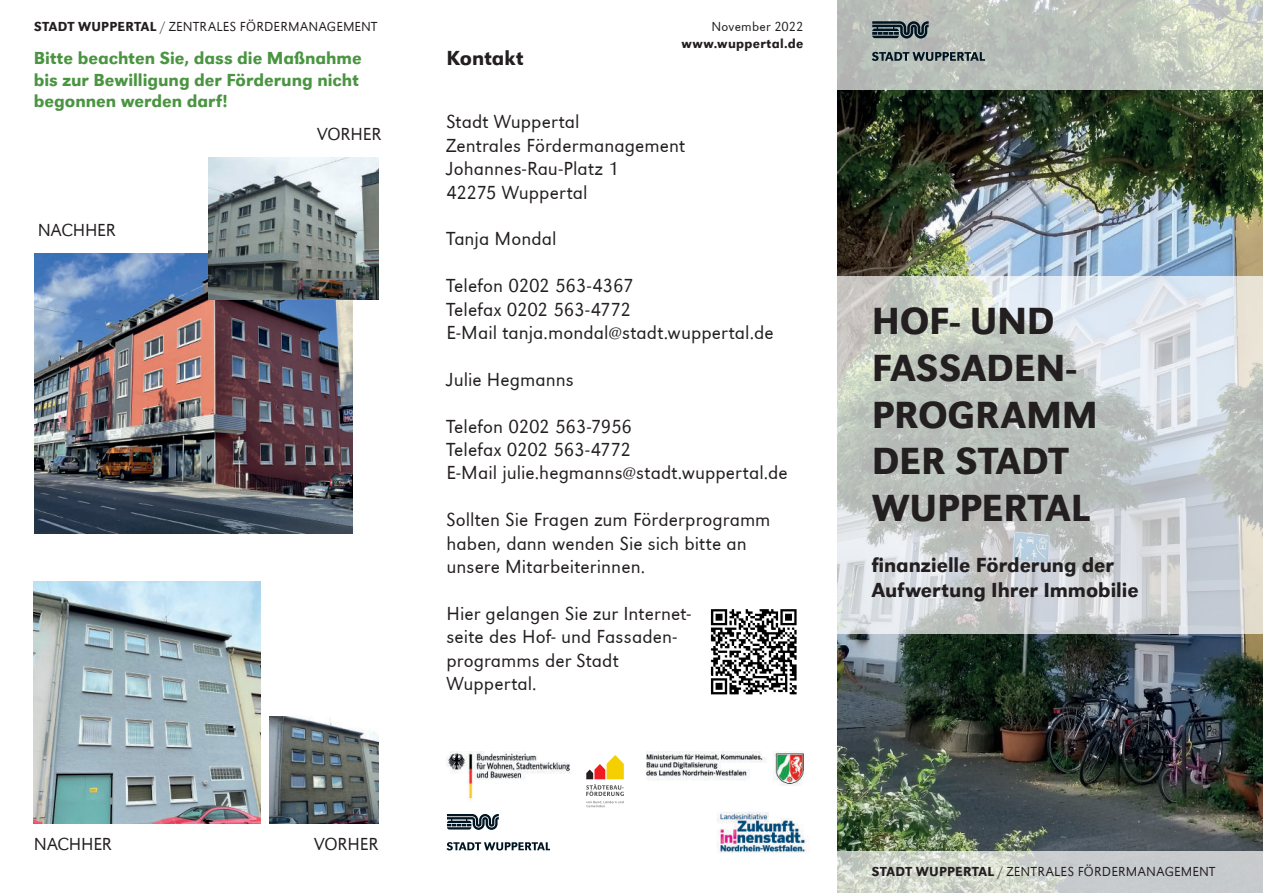
<style>
.page{position:relative;width:1263px;height:893px;background:#fff}
.page>*{position:absolute;margin:0;border:0;box-sizing:border-box;transform-origin:0 0}
.t1{font:39px/46.8px "URW Grotesk Regular 3";letter-spacing:-.005em;color:#231f20}
.t2{font:21px/25.2px "URW Grotesk Regular 3";letter-spacing:-.005em;color:#231f20}
.t3{font:19.5px/23.4px "URW Grotesk Lig Regular 3";letter-spacing:.005em;color:#231f20}
.t4{font:18px/21.6px "URW Grotesk Regular 3";color:#4b9442}
.t5{font:18px "URW Grotesk Lig Regular 3";letter-spacing:-.015em;color:#231f20}
.t6{font:13.5px "URW Grotesk Lig Regular 3";letter-spacing:.02em;color:#231f20}
.t7{font:13.5px "URW Grotesk Regular 3";letter-spacing:.02em;color:#231f20}
.s1{font-family:"URW Grotesk Regular 3"}
</style>
<div class="page">
<img style="left:838px;top:90px;width:425px;height:761px">
<svg style="left:837px;top:276px;width:426px;height:358px;background:#cacfce"></svg>
<img style="left:269px;top:716px;width:109px;height:107px">
<img style="left:446px;top:752px;width:124px;height:48px">
<svg style="left:586px;top:755px;width:38px;height:52px"></svg>
<img style="left:34px;top:253px;width:318px;height:280px">
<img style="left:208px;top:157px;width:170px;height:142px">
<img style="left:34px;top:582px;width:227px;height:241px">
<img style="left:646px;top:752px;width:158px;height:34px">
<svg style="left:837px;top:0;width:426px;height:90px;background:#c0c5bd"></svg>
<svg style="left:872px;top:21px;width:57px;height:18px"></svg>
<svg style="left:872px;top:52px;width:113px;height:9px"></svg>
<svg style="left:447px;top:814px;width:52px;height:16px"></svg>
<svg style="left:446px;top:842px;width:103px;height:8px"></svg>
<img style="left:717px;top:812px;width:92px;height:41px">
<svg style="left:837px;top:851px;width:426px;height:42px;background:#cdd1cd"></svg>
<img style="left:710px;top:609px;width:87px;height:86px">
<p class="t6" style="left:34px;top:20px;width:345px"><span class="s1">STADT WUPPERTAL</span> / ZENTRALES FÖRDERMANAGEMENT</p>
<p class="t6" style="left:711px;top:20px;width:93px">November 2022</p>
<p class="t7" style="left:681px;top:38px;width:124px">www.wuppertal.de</p>
<p class="t2" style="left:446px;top:48px;width:79px">Kontakt</p>
<p class="t4" style="left:34px;top:49px;width:329px">Bitte beachten Sie, dass die Maßnahme bis zur Bewilligung der Förderung nicht begonnen werden darf!</p>
<p class="t5" style="left:317px;top:124px;width:66px">VORHER</p>
<p class="t3" style="left:446px;top:111px;width:240px">Stadt Wuppertal<br>Zentrales Fördermanagement<br>Johannes-Rau-Platz 1<br>42275 Wuppertal</p>
<p class="t3" style="left:446px;top:228px;width:111px">Tanja Mondal</p>
<p class="t3" style="left:446px;top:275px;width:329px">Telefon 0202 563-4367<br>Telefax 0202 563-4772<br>E-Mail tanja.mondal@stadt.wuppertal.de</p>
<p class="t3" style="left:446px;top:368px;width:129px">Julie Hegmanns</p>
<p class="t3" style="left:446px;top:415px;width:343px">Telefon 0202 563-7956<br>Telefax 0202 563-4772<br>E-Mail julie.hegmanns@stadt.wuppertal.de</p>
<p class="t3" style="left:446px;top:509px;width:326px">Sollten Sie Fragen zum Förderprogramm haben, dann wenden Sie sich bitte an unsere Mitarbeiterinnen.</p>
<p class="t3" style="left:446px;top:602px;width:246px">Hier gelangen Sie zur Internet&shy;seite des Hof- und Fassaden&shy;programms der Stadt<br>Wuppertal.</p>
<p class="t5" style="left:38px;top:220px;width:80px">NACHHER</p>
<p class="t5" style="left:34px;top:835px;width:80px">NACHHER</p>
<p class="t5" style="left:314px;top:835px;width:66px">VORHER</p>
<h1 class="t1" style="left:872px;top:301px;width:227px">HOF- UND<br>FASSADEN-<br>PROGRAMM<br>DER STADT<br>WUPPERTAL</h1>
<p class="t2" style="left:872px;top:552px;width:269px">finanzielle Förderung der<br>Aufwertung Ihrer Immobilie</p>
<p class="t6" style="left:872px;top:864px;width:345px"><span class="s1">STADT WUPPERTAL</span> / ZENTRALES FÖRDERMANAGEMENT</p>
</div>
